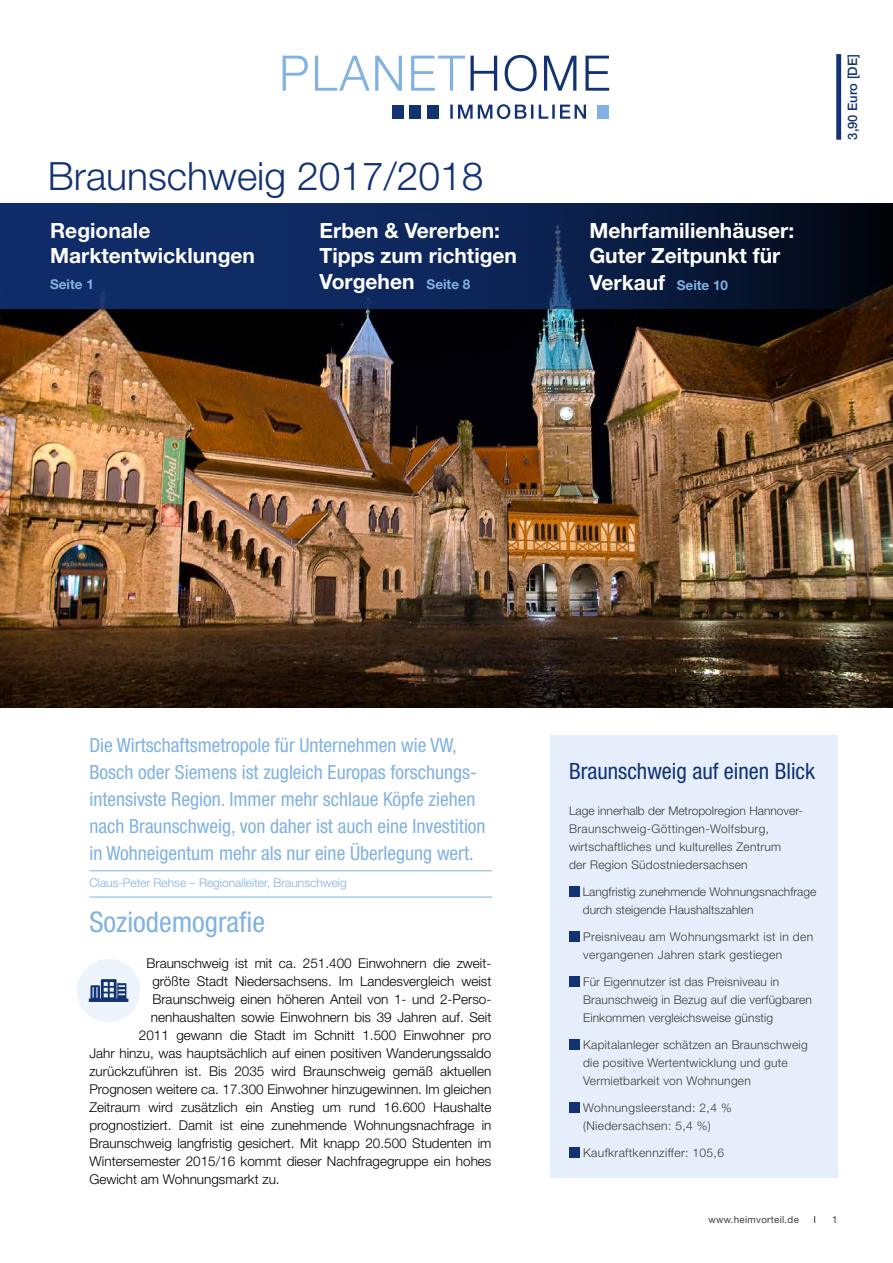
<style>
.page{position:relative;width:893px;height:1263px;background:#fff}
.page>*{position:absolute;margin:0;border:0;box-sizing:border-box;transform-origin:0 0}
.t1{font:300 39px "Helvetica Neue LT Std";color:#123274}
.t2{font:condensed 28.5px "Helvetica Neue LT Std";color:#81b2e1}
.t3{font:condensed 22.5px "Helvetica Neue LT Std";color:#123274}
.t4{font:700 21px/25.7px "Helvetica Neue LT Std";color:#fff}
.t5{font:condensed 19.5px/27px "Helvetica Neue LT Std";color:#81b2e1}
.t6{font:300 13.5px "Helvetica Neue LT Std";color:#000}
.t7{font:700 13.5px "Helvetica Neue LT Std";color:#81b2e1}
.t8{font:500 13.05px "Helvetica Neue LT Std";color:#123274}
.t9{font:300 12px/18px "Helvetica Neue LT Std";letter-spacing:.02em;color:#3c3c3b}
.t10{font:300 12px/18px "Helvetica Neue LT Std";color:#3c3c3b}
.t11{font:300 12px "Helvetica Neue LT Std";color:#81b2e1}
.t12{font:9.75px "Helvetica Neue LT Std";letter-spacing:.03em;color:#3c3c3b}
.s1{font-size:13.5px;color:#81b2e1}
</style>
<div class="page">
<div style="left:77px;top:959px;width:63px;height:63px;background:#eef4fb;border-radius:50%"></div>
<svg style="left:89px;top:979px;width:39px;height:23px"></svg>
<div style="left:550px;top:735px;width:288px;height:442px;background:#e5eefa"></div>
<div style="left:569px;top:886px;width:10px;height:10px;background:#123274"></div>
<div style="left:569px;top:931px;width:10px;height:10px;background:#123274"></div>
<div style="left:569px;top:976px;width:10px;height:10px;background:#123274"></div>
<div style="left:569px;top:1039px;width:10px;height:10px;background:#123274"></div>
<div style="left:569px;top:1102px;width:10px;height:10px;background:#123274"></div>
<div style="left:569px;top:1147px;width:10px;height:10px;background:#123274"></div>
<hr style="left:89px;top:870px;width:403px;height:1px;background:#81b2e1">
<hr style="left:89px;top:897px;width:403px;height:1px;background:#81b2e1">
<img style="left:0;top:309px;width:893px;height:398px">
<div style="left:836px;top:54px;width:5px;height:86px;background:#123274"></div>
<svg style="left:471px;top:55px;width:138px;height:36px"></svg>
<svg style="left:283px;top:56px;width:182px;height:35px"></svg>
<div style="left:597px;top:105px;width:12px;height:14px;background:#81b2e1"></div>
<div style="left:392px;top:105px;width:12px;height:14px;background:#123274"></div>
<div style="left:409px;top:105px;width:12px;height:14px;background:#123274"></div>
<div style="left:427px;top:105px;width:12px;height:14px;background:#123274"></div>
<svg style="left:450px;top:104px;width:136px;height:15px"></svg>
<svg style="left:0;top:203px;width:893px;height:106px;background:#0c214e"></svg>
<h1 class="t1" style="left:48px;top:152px;width:437px">Braunschweig 2017/2018</h1>
<h3 class="t4" style="left:320px;top:217px;width:199px">Erben &amp; Vererben:<br>Tipps zum richtigen<br>Vorgehen <span class="s1">Seite 8</span></h3>
<h3 class="t4" style="left:589px;top:217px;width:206px;line-height:26.1px">Mehrfamilienhäuser:<br>Guter Zeitpunkt für<br>Verkauf <span class="s1">Seite 10</span></h3>
<h3 class="t4" style="left:50px;top:217px;width:206px;line-height:25.2px">Regionale<br>Marktentwicklungen</h3>
<p class="t7" style="left:50px;top:276px;width:45px">Seite 1</p>
<p class="t8" style="left:845px;top:140px;width:87px;rotate:-90deg">3,90 Euro [DE]</p>
<p class="t5" style="left:89px;top:732px;width:398px">Die Wirtschaftsmetropole für Unternehmen wie VW, Bosch oder Siemens ist zugleich Europas forschungs&shy;intensivste Region. Immer mehr schlaue Köpfe ziehen nach Braunschweig, von daher ist auch eine Investition in Wohneigentum mehr als nur eine Überlegung wert.</p>
<p class="t11" style="left:89px;top:876px;width:259px">Claus-Peter Rehse – Regionalleiter, Braunschweig</p>
<h2 class="t2" style="left:89px;top:906px;width:177px">Soziodemografie</h2>
<p class="t6" style="left:146px;top:955px;width:347px">Braunschweig ist mit ca. 251.400 Einwohnern die zweit-</p>
<p class="t6" style="left:152px;top:973px;width:340px">größte Stadt Niedersachsens. Im Landesvergleich weist</p>
<p class="t6" style="left:152px;top:991px;width:340px">Braunschweig einen höheren Anteil von 1- und 2-Perso-</p>
<p class="t6" style="left:151px;top:1009px;width:342px">nenhaushalten sowie Einwohnern bis 39 Jahren auf. Seit</p>
<p class="t6" style="left:139px;top:1027px;width:354px">2011 gewann die Stadt im Schnitt 1.500 Einwohner pro</p>
<p class="t6" style="left:89px;top:1045px;width:404px">Jahr hinzu, was hauptsächlich auf einen positiven Wanderungssaldo</p>
<p class="t6" style="left:89px;top:1063px;width:403px">zurückzuführen ist. Bis 2035 wird Braunschweig gemäß aktuellen</p>
<p class="t6" style="left:89px;top:1081px;width:404px">Prognosen weitere ca. 17.300 Einwohner hinzugewinnen. Im gleichen</p>
<p class="t6" style="left:89px;top:1099px;width:404px">Zeitraum wird zusätzlich ein Anstieg um rund 16.600 Haushalte</p>
<p class="t6" style="left:89px;top:1117px;width:404px">prognostiziert. Damit ist eine zunehmende Wohnungsnachfrage in</p>
<p class="t6" style="left:89px;top:1135px;width:404px">Braunschweig langfristig gesichert. Mit knapp 20.500 Studenten im</p>
<p class="t6" style="left:89px;top:1153px;width:403px">Wintersemester 2015/16 kommt dieser Nachfragegruppe ein hohes</p>
<p class="t6" style="left:89px;top:1171px;width:192px">Gewicht am Wohnungsmarkt zu.</p>
<h3 class="t3" style="left:569px;top:758px;width:248px">Braunschweig auf einen Blick</h3>
<p class="t9" style="left:569px;top:802px;width:235px">Lage innerhalb der Metropolregion Hannover-Braunschweig-Göttingen-Wolfsburg, wirtschaftliches und kulturelles Zentrum<br>der Region Südostniedersachsen</p>
<p class="t10" style="left:583px;top:883px;width:235px">Langfristig zunehmende Wohnungsnachfrage durch steigende Haushaltszahlen</p>
<p class="t9" style="left:583px;top:928px;width:231px">Preisniveau am Wohnungsmarkt ist in den vergangenen Jahren stark gestiegen</p>
<p class="t9" style="left:583px;top:973px;width:230px">Für Eigennutzer ist das Preisniveau in<br>Braunschweig in Bezug auf die verfügbaren<br>Einkommen vergleichsweise günstig</p>
<p class="t9" style="left:583px;top:1036px;width:226px">Kapitalanleger schätzen an Braunschweig die positive Wertentwicklung und gute<br>Vermietbarkeit von Wohnungen</p>
<p class="t9" style="left:583px;top:1099px;width:150px">Wohnungsleerstand: 2,4 % (Niedersachsen: 5,4 %)</p>
<p class="t9" style="left:583px;top:1144px;width:142px">Kaufkraftkennziffer: 105,6</p>
<p class="t12" style="left:708px;top:1214px;width:92px">www.heimvorteil.de</p>
<p class="t12" style="left:832px;top:1214px;width:7px">1</p>
</div>
